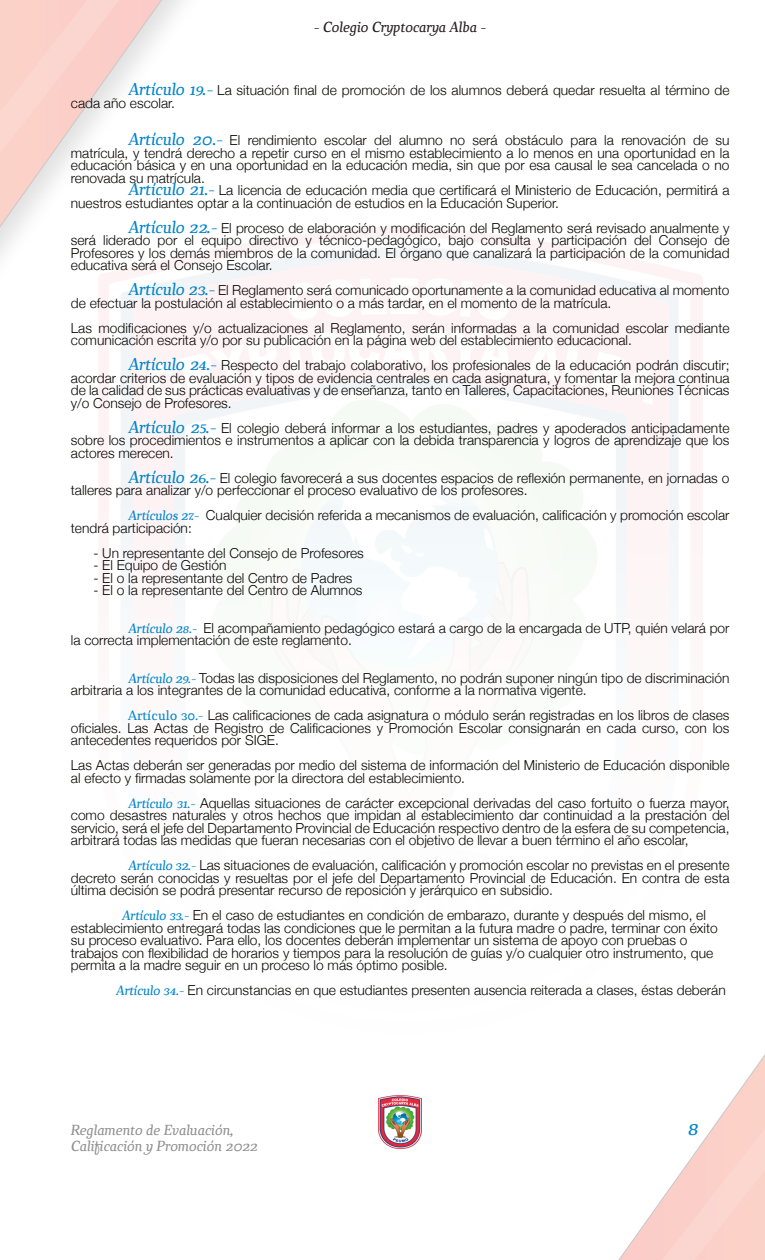
<style>
.page{position:relative;width:765px;height:1260px;background:#fff}
.page>*{position:absolute;margin:0;border:0;box-sizing:border-box;transform-origin:0 0}
.t1{font:italic 22.5px "Chucaratext";color:#0084ca}
.t2{font:italic 15px/15.6px "Chucaratext";color:rgb(35 31 32/.5)}
.t3{font:italic 15px "Chucaratext";color:#231f20}
.t4{font:300 13.75px/12.5px "Helvetica Neue";color:#080704}
.s1{font-family:"Chucaratext";font-weight:400;font-style:italic;font-size:17.5px;color:#0084ca}
.s2{font-family:"Chucaratext";font-weight:400;font-style:italic;color:#0084ca}
.s3{font-family:"Chucaratext";font-weight:400;color:#0084ca}
</style>
<div class="page">
<img style="left:378px;top:1096px;width:44px;height:52px">
<svg style="left:0;top:0;width:233px;height:357px"></svg>
<img style="left:0;top:0;width:120px;height:154px">
<svg style="left:618px;top:1054px;width:147px;height:206px"></svg>
<img style="left:662px;top:1128px;width:103px;height:132px">
<p class="t3" style="left:314px;top:21px;width:174px">- Colegio Cryptocarya Alba -</p>
<p class="t4" style="left:71px;top:84px;width:660px;text-indent:57px"><span class="s1">Artículo 19.-</span> La situación final de promoción de los alumnos deberá quedar resuelta al término de cada año escolar.</p>
<p class="t4" style="left:128px;top:134px;width:603px"><span class="s1">Artículo 20.-</span> El rendimiento escolar del alumno no será obstáculo para la renovación de su</p>
<p class="t4" style="left:71px;top:147px;width:660px">matrícula, y tendrá derecho a repetir curso en el mismo establecimiento a lo menos en una oportunidad en la</p>
<p class="t4" style="left:71px;top:159px;width:660px">educación básica y en una oportunidad en la educación media, sin que por esa causal le sea cancelada o no</p>
<p class="t4" style="left:71px;top:172px;width:135px">renovada su matrícula.</p>
<p class="t4" style="left:128px;top:184px;width:603px"><span class="s1">Artículo 21.-</span> La licencia de educación media que certificará el Ministerio de Educación, permitirá a</p>
<p class="t4" style="left:71px;top:197px;width:490px">nuestros estudiantes optar a la continuación de estudios en la Educación Superior.</p>
<p class="t4" style="left:71px;top:222px;width:660px;text-align:justify;text-indent:57px"><span class="s1">Artículo 22.-</span> El proceso de elaboración y modificación del Reglamento será revisado anualmente y será liderado por el equipo directivo y técnico-pedagógico, bajo consulta y participación del Consejo de Profesores y los demás miembros de la comunidad. El órgano que canalizará la participación de la comunidad educativa será el Consejo Escolar.</p>
<p class="t4" style="left:71px;top:284px;width:660px;text-indent:57px"><span class="s1">Artículo 23.-</span> El Reglamento será comunicado oportunamente a la comunidad educativa al momento de efectuar la postulación al establecimiento o a más tardar, en el momento de la matrícula.</p>
<p class="t4" style="left:71px;top:322px;width:660px">Las modificaciones y/o actualizaciones al Reglamento, serán informadas a la comunidad escolar mediante comunicación escrita y/o por su publicación en la página web del establecimiento educacional.</p>
<p class="t4" style="left:71px;top:359px;width:660px;text-align:justify;text-indent:57px"><span class="s1">Artículo 24.-</span> Respecto del trabajo colaborativo, los profesionales de la educación podrán discutir; acordar criterios de evaluación y tipos de evidencia centrales en cada asignatura, y fomentar la mejora continua de la calidad de sus prácticas evaluativas y de enseñanza, tanto en Talleres, Capacitaciones, Reuniones Técnicas y/o Consejo de Profesores.</p>
<p class="t4" style="left:71px;top:422px;width:660px;text-align:justify;text-indent:57px"><span class="s1">Artículo 25.-</span> El colegio deberá informar a los estudiantes, padres y apoderados anticipadamente sobre los procedimientos e instrumentos a aplicar con la debida transparencia y logros de aprendizaje que los actores merecen.</p>
<p class="t4" style="left:71px;top:472px;width:660px;text-indent:57px"><span class="s1">Artículo 26.-</span> El colegio favorecerá a sus docentes espacios de reflexión permanente, en jornadas o talleres para analizar y/o perfeccionar el proceso evaluativo de los profesores.</p>
<p class="t4" style="left:71px;top:509px;width:660px;text-indent:57px"><span class="s2">Artículos 27.-</span> Cualquier decisión referida a mecanismos de evaluación, calificación y promoción escolar tendrá participación:</p>
<p class="t4" style="left:93px;top:547px;width:272px">- Un representante del Consejo de Profesores</p>
<p class="t4" style="left:93px;top:559px;width:135px">- El Equipo de Gestión</p>
<p class="t4" style="left:93px;top:572px;width:261px">- El o la representante del Centro de Padres</p>
<p class="t4" style="left:93px;top:584px;width:271px">- El o la representante del Centro de Alumnos</p>
<p class="t4" style="left:71px;top:622px;width:660px;text-indent:57px"><span class="s2">Artículo 28.-</span> El acompañamiento pedagógico estará a cargo de la encargada de UTP, quién velará por la correcta implementación de este reglamento.</p>
<p class="t4" style="left:71px;top:672px;width:660px;text-indent:57px"><span class="s2">Artículo 29.-</span> Todas las disposiciones del Reglamento, no podrán suponer ningún tipo de discriminación arbitraria a los integrantes de la comunidad educativa, conforme a la normativa vigente.</p>
<p class="t4" style="left:71px;top:709px;width:660px;text-align:justify;text-indent:57px"><span class="s3">Artículo 30.-</span> Las calificaciones de cada asignatura o módulo serán registradas en los libros de clases oficiales. Las Actas de Registro de Calificaciones y Promoción Escolar consignarán en cada curso, con los antecedentes requeridos por SIGE.</p>
<p class="t4" style="left:71px;top:759px;width:660px">Las Actas deberán ser generadas por medio del sistema de información del Ministerio de Educación disponible al efecto y firmadas solamente por la directora del establecimiento.</p>
<p class="t4" style="left:71px;top:797px;width:660px;text-align:justify;text-indent:57px"><span class="s2">Artículo 31.-</span> Aquellas situaciones de carácter excepcional derivadas del caso fortuito o fuerza mayor, como desastres naturales y otros hechos que impidan al establecimiento dar continuidad a la prestación del servicio, será el jefe del Departamento Provincial de Educación respectivo dentro de la esfera de su competencia, arbitrará todas las medidas que fueran necesarias con el objetivo de llevar a buen término el año escolar,</p>
<p class="t4" style="left:71px;top:859px;width:660px;text-align:justify;text-indent:57px"><span class="s2">Artículo 32.-</span> Las situaciones de evaluación, calificación y promoción escolar no previstas en el presente decreto serán conocidas y resueltas por el jefe del Departamento Provincial de Educación. En contra de esta última decisión se podrá presentar recurso de reposición y jerárquico en subsidio.</p>
<p class="t4" style="left:71px;top:909px;width:648px;text-indent:51px"><span class="s2">Artículo 33.-</span> En el caso de estudiantes en condición de embarazo, durante y después del mismo, el establecimiento entregará todas las condiciones que le permitan a la futura madre o padre, terminar con éxito su proceso evaluativo. Para ello, los docentes deberán implementar un sistema de apoyo con pruebas o trabajos con flexibilidad de horarios y tiempos para la resolución de guías y/o cualquier otro instrumento, que permita a la madre seguir en un proceso lo más óptimo posible.</p>
<p class="t4" style="left:116px;top:984px;width:611px"><span class="s2">Artículo 34.-</span> En circunstancias en que estudiantes presenten ausencia reiterada a clases, éstas deberán</p>
<p class="t2" style="left:70px;top:1124px;width:189px">Reglamento de Evaluación,<br>Calificación y Promoción 2022</p>
<h1 class="t1" style="left:687px;top:1119px;width:12px">8</h1>
</div>
